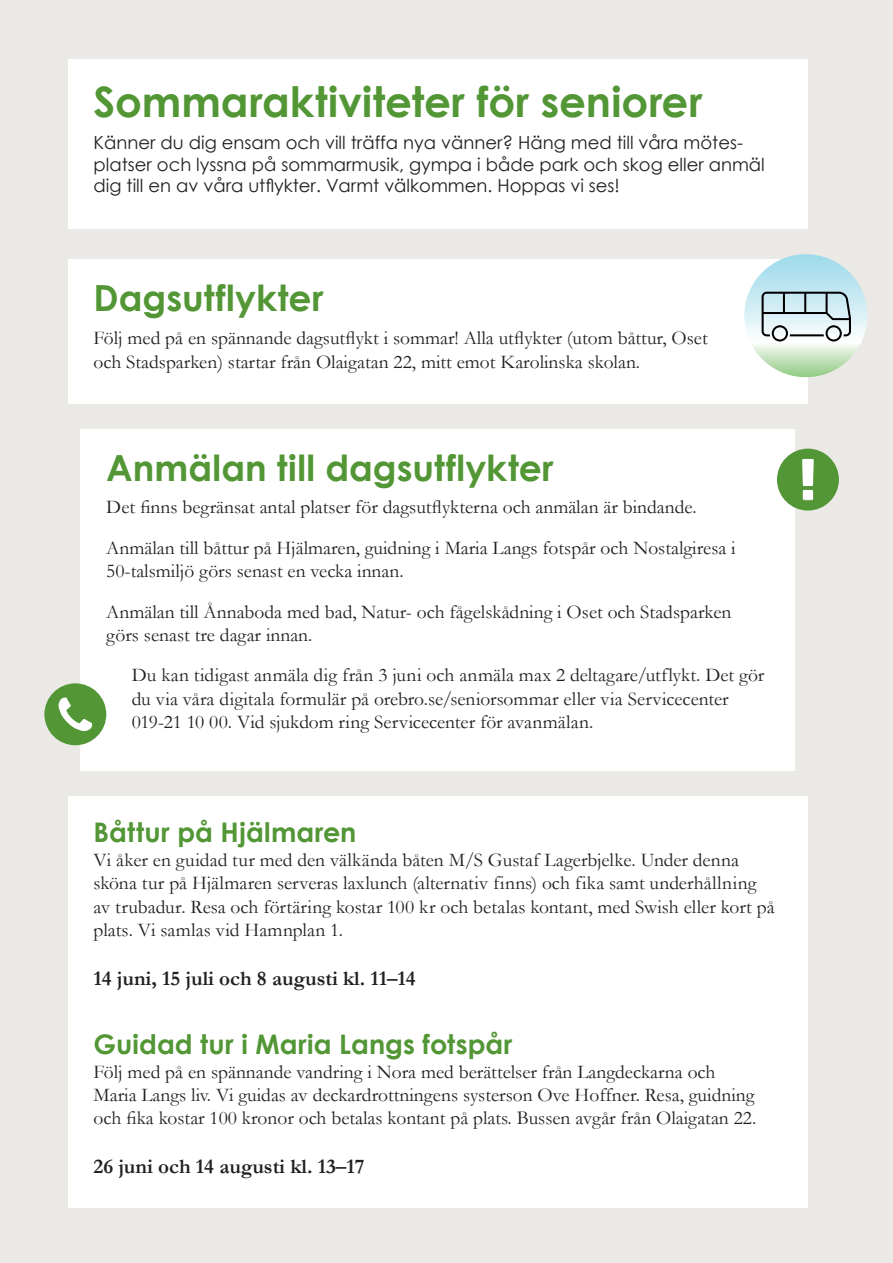
<style>
.page{position:relative;width:893px;height:1263px;background:#e6e4df}
.page>*{position:absolute;margin:0;border:0;box-sizing:border-box;transform-origin:0 0}
.t1{font:700 42px "Century Gothic";letter-spacing:.005em;color:#529635}
.t2{font:700 36px "Century Gothic";letter-spacing:.005em;color:#529635}
.t3{font:700 27px "Century Gothic";letter-spacing:.005em;color:#529635}
.t4{font:700 21px "Garamond";color:#231f20}
.t5{font:19.5px/23.4px "Garamond";color:#231f20}
.t6{font:18px/21.6px "Century Gothic";color:#231f20}
</style>
<div class="page">
<div style="left:68px;top:259px;width:740px;height:144px;background:#fff"></div>
<div style="left:68px;top:60px;width:740px;height:169px;background:#fff"></div>
<svg style="left:744px;top:254px;width:123px;height:123px;background:#c6e6e1"></svg>
<svg style="left:762px;top:292px;width:89px;height:49px;background:#b3c2c7"></svg>
<div style="left:81px;top:429px;width:714px;height:342px;background:#fff"></div>
<svg style="left:777px;top:449px;width:62px;height:61px"></svg>
<div style="left:44px;top:683px;width:62px;height:62px;background:#529635;border-radius:50%"></div>
<svg style="left:59px;top:697px;width:33px;height:34px"></svg>
<div style="left:68px;top:797px;width:740px;height:411px;background:#fff"></div>
<h1 class="t1" style="left:94px;top:69px;width:610px">Sommaraktiviteter för seniorer</h1>
<p class="t6" style="left:94px;top:131px;width:673px">Känner du dig ensam och vill träffa nya vänner? Häng med till våra mötes&shy;platser och lyssna på sommarmusik, gympa i både park och skog eller anmäl dig till en av våra utflykter. Varmt välkommen. Hoppas vi ses!</p>
<h2 class="t2" style="left:94px;top:271px;width:232px">Dagsutflykter</h2>
<p class="t5" style="left:94px;top:325px;width:616px;line-height:24px">Följ med på en spännande dagsutflykt i sommar! Alla utflykter (utom båttur, Oset och Stadsparken) startar från Olaigatan 22, mitt emot Karolinska skolan.</p>
<h2 class="t2" style="left:106px;top:441px;width:449px">Anmälan till dagsutflykter</h2>
<p class="t5" style="left:106px;top:487px;width:631px;line-height:40.3px">Det finns begränsat antal platser för dagsutflykterna och anmälan är bindande.<br>Anmälan till båttur på Hjälmaren, guidning i Maria Langs fotspår och Nostalgiresa i</p>
<p class="t5" style="left:106px;top:550px;width:627px;line-height:40.3px">50-talsmiljö görs senast en vecka innan.<br>Anmälan till Ånnaboda med bad, Natur- och fågelskådning i Oset och Stadsparken</p>
<p class="t5" style="left:132px;top:614px;width:634px;line-height:40.3px;text-indent:-26px">görs senast tre dagar innan.<br>Du kan tidigast anmäla dig från 3 juni och anmäla max 2 deltagare/utflykt. Det gör</p>
<p class="t5" style="left:132px;top:686px;width:598px">du via våra digitala formulär på orebro.se/seniorsommar eller via Servicecenter<br>019-21 10 00. Vid sjukdom ring Servicecenter för avanmälan.</p>
<h3 class="t3" style="left:94px;top:812px;width:264px">Båttur på Hjälmaren</h3>
<p class="t5" style="left:94px;top:847px;width:683px">Vi åker en guidad tur med den välkända båten M/S Gustaf Lagerbjelke. Under denna sköna tur på Hjälmaren serveras laxlunch (alternativ finns) och fika samt underhållning av trubadur. Resa och förtäring kostar 100 kr och betalas kontant, med Swish eller kort på plats. Vi samlas vid Hamnplan 1.</p>
<p class="t4" style="left:94px;top:964px;width:324px">14 juni, 15 juli och 8 augusti kl. 11–14</p>
<h3 class="t3" style="left:94px;top:1024px;width:420px">Guidad tur i Maria Langs fotspår</h3>
<p class="t5" style="left:94px;top:1059px;width:664px">Följ med på en spännande vandring i Nora med berättelser från Langdeckarna och<br>Maria Langs liv. Vi guidas av deckardrottningens systerson Ove Hoffner. Resa, guidning och fika kostar 100 kronor och betalas kontant på plats. Bussen avgår från Olaigatan 22.</p>
<p class="t4" style="left:94px;top:1152px;width:273px">26 juni och 14 augusti kl. 13–17</p>
</div>
